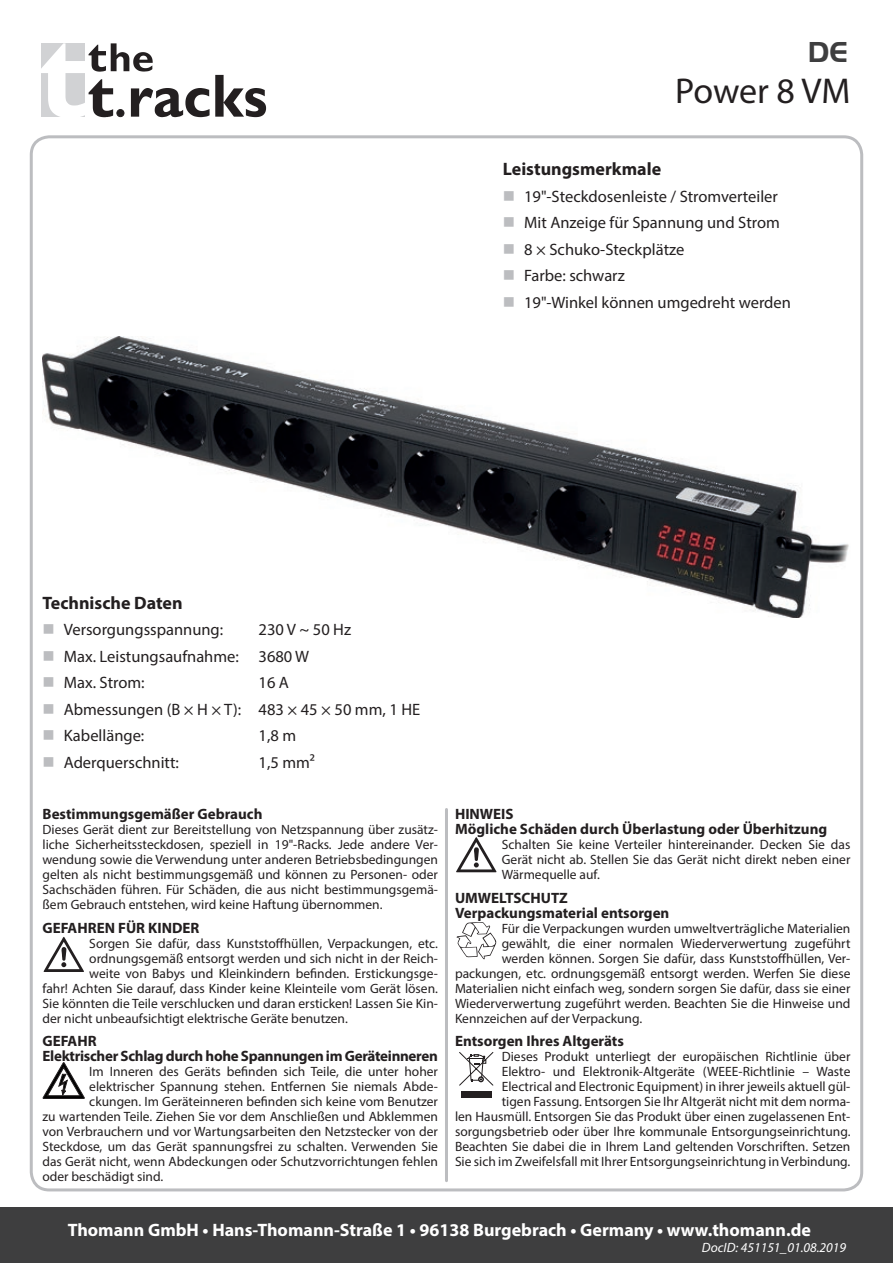
<style>
.page{position:relative;width:893px;height:1263px;background:#fff}
.page>*{position:absolute;margin:0;border:0;box-sizing:border-box;transform-origin:0 0}
.Titel_de{font:36px "Myriad Pro";letter-spacing:-.005em;color:#231f20}
.LK{font:700 30px "Handel Got D";color:#3e3e3f}
.t1{font:700 18px "Myriad Pro";color:#fff}
.Head_de{font:700 18px "Myriad Pro";color:#231f20}
.t2{font:16.5px "Myriad Pro";color:#231f20}
.Head_Sicherheit___Um{font:700 15px "Myriad Pro";color:#231f20}
.Head_Sicherheit___Um-2{font:700 15px "Myriad Pro";letter-spacing:-.02em;color:#231f20}
.Sicherheit___Umwelt{font:13.5px/15px "Myriad Pro";color:#231f20;text-align:justify}
.t3{font:italic 13.5px "Myriad Pro";color:#fff}
</style>
<div class="page">
<svg style="left:41px;top:43px;width:225px;height:75px"></svg>
<div style="left:0;top:1208px;width:893px;height:55px;background:#3e3e3f"></div>
<img style="left:43px;top:337px;width:806px;height:281px">
<hr style="left:445px;top:809px;width:3px;height:372px;background:#bcbdc0">
<svg style="left:43px;top:936px;width:41px;height:36px"></svg>
<svg style="left:43px;top:1062px;width:41px;height:36px"></svg>
<svg style="left:456px;top:922px;width:40px;height:37px"></svg>
<svg style="left:456px;top:837px;width:41px;height:36px"></svg>
<div style="left:461px;top:1091px;width:31px;height:7px;background:#231f20"></div>
<svg style="left:459px;top:1052px;width:35px;height:34px"></svg>
<p class="LK" style="left:808px;top:35px;width:41px">DE</p>
<p class="Titel_de" style="left:675px;top:68px;width:177px">Power 8 VM</p>
<p class="Head_de" style="left:503px;top:157px;width:160px">Leistungsmerkmale</p>
<p class="t2" style="left:524px;top:186px;width:255px">19"-Steckdosenleiste / Stromverteiler</p>
<p class="t2" style="left:524px;top:212px;width:257px">Mit Anzeige für Spannung und Strom</p>
<p class="t2" style="left:524px;top:239px;width:162px">8 × Schuko-Steckplätze</p>
<p class="t2" style="left:524px;top:265px;width:102px">Farbe: schwarz</p>
<p class="t2" style="left:524px;top:292px;width:268px">19"-Winkel können umgedreht werden</p>
<p class="Head_de" style="left:43px;top:591px;width:142px">Technische Daten</p>
<p class="t2" style="left:64px;top:620px;width:161px">Versorgungsspannung:</p>
<p class="t2" style="left:259px;top:620px;width:94px">230 V ~ 50 Hz</p>
<p class="t2" style="left:64px;top:646px;width:247px">Max. Leistungsaufnahme: 3680 W</p>
<p class="t2" style="left:64px;top:673px;width:82px">Max. Strom:</p>
<p class="t2" style="left:259px;top:673px;width:32px">16 A</p>
<p class="t2" style="left:64px;top:699px;width:358px">Abmessungen (B × H × T): 483 × 45 × 50 mm, 1 HE</p>
<p class="t2" style="left:64px;top:726px;width:82px">Kabellänge:</p>
<p class="t2" style="left:259px;top:726px;width:39px">1,8 m</p>
<p class="t2" style="left:64px;top:752px;width:117px">Aderquerschnitt:</p>
<p class="t2" style="left:259px;top:752px;width:58px">1,5 mm²</p>
<p class="Head_Sicherheit___Um" style="left:43px;top:804px;width:221px">Bestimmungsgemäßer Gebrauch</p>
<p class="Sicherheit___Umwelt" style="left:43px;top:822px;width:397px">Dieses Gerät dient zur Bereitstellung von Netzspannung über zusätz&shy;liche Sicherheitssteckdosen, speziell in 19"-Racks. Jede andere Ver&shy;wendung sowie die Verwendung unter anderen Betriebsbedingungen gelten als nicht bestimmungsgemäß und können zu Personen- oder Sachschäden führen. Für Schäden, die aus nicht bestimmungsgemä&shy;ßem Gebrauch entstehen, wird keine Haftung übernommen.</p>
<p class="Head_Sicherheit___Um" style="left:43px;top:918px;width:158px">GEFAHREN FÜR KINDER</p>
<p class="Sicherheit___Umwelt" style="left:89px;top:935px;width:350px">Sorgen Sie dafür, dass Kunststoffhüllen, Verpackungen, etc.</p>
<p class="Sicherheit___Umwelt" style="left:89px;top:950px;width:350px">ordnungsgemäß entsorgt werden und sich nicht in der Reich-</p>
<p class="Sicherheit___Umwelt" style="left:89px;top:965px;width:350px">weite von Babys und Kleinkindern befinden. Erstickungsge-</p>
<p class="Sicherheit___Umwelt" style="left:43px;top:980px;width:397px">fahr! Achten Sie darauf, dass Kinder keine Kleinteile vom Gerät lösen.</p>
<p class="Sicherheit___Umwelt" style="left:43px;top:995px;width:397px">Sie könnten die Teile verschlucken und daran ersticken! Lassen Sie Kin-</p>
<p class="Sicherheit___Umwelt" style="left:43px;top:1010px;width:307px">der nicht unbeaufsichtigt elektrische Geräte benutzen.</p>
<p class="Head_Sicherheit___Um" style="left:43px;top:1031px;width:56px">GEFAHR</p>
<p class="Head_Sicherheit___Um-2" style="left:43px;top:1046px;width:397px">Elektrischer Schlag durch hohe Spannungen im Geräteinneren</p>
<p class="Sicherheit___Umwelt" style="left:89px;top:1064px;width:350px">Im Inneren des Geräts befinden sich Teile, die unter hoher</p>
<p class="Sicherheit___Umwelt" style="left:89px;top:1079px;width:350px">elektrischer Spannung stehen. Entfernen Sie niemals Abde-</p>
<p class="Sicherheit___Umwelt" style="left:89px;top:1094px;width:350px">ckungen. Im Geräteinneren befinden sich keine vom Benutzer</p>
<p class="Sicherheit___Umwelt" style="left:43px;top:1109px;width:397px">zu wartenden Teile. Ziehen Sie vor dem Anschließen und Abklemmen</p>
<p class="Sicherheit___Umwelt" style="left:43px;top:1124px;width:397px">von Verbrauchern und vor Wartungsarbeiten den Netzstecker von der</p>
<p class="Sicherheit___Umwelt" style="left:43px;top:1139px;width:397px">Steckdose, um das Gerät spannungsfrei zu schalten. Verwenden Sie</p>
<p class="Sicherheit___Umwelt" style="left:43px;top:1154px;width:397px">das Gerät nicht, wenn Abdeckungen oder Schutzvorrichtungen fehlen</p>
<p class="Sicherheit___Umwelt" style="left:43px;top:1169px;width:122px">oder beschädigt sind.</p>
<p class="Head_Sicherheit___Um" style="left:455px;top:804px;width:60px">HINWEIS</p>
<p class="Head_Sicherheit___Um" style="left:455px;top:819px;width:374px">Mögliche Schäden durch Überlastung oder Überhitzung</p>
<p class="Sicherheit___Umwelt" style="left:502px;top:837px;width:350px">Schalten Sie keine Verteiler hintereinander. Decken Sie das Gerät nicht ab. Stellen Sie das Gerät nicht direkt neben einer Wärmequelle auf.</p>
<p class="Head_Sicherheit___Um" style="left:455px;top:888px;width:114px">UMWELTSCHUTZ</p>
<p class="Head_Sicherheit___Um" style="left:455px;top:903px;width:216px">Verpackungsmaterial entsorgen</p>
<p class="Sicherheit___Umwelt" style="left:502px;top:920px;width:350px">Für die Verpackungen wurden umweltverträgliche Materialien</p>
<p class="Sicherheit___Umwelt" style="left:502px;top:935px;width:350px">gewählt, die einer normalen Wiederverwertung zugeführt</p>
<p class="Sicherheit___Umwelt" style="left:502px;top:950px;width:350px">werden können. Sorgen Sie dafür, dass Kunststoffhüllen, Ver-</p>
<p class="Sicherheit___Umwelt" style="left:455px;top:965px;width:397px">packungen, etc. ordnungsgemäß entsorgt werden. Werfen Sie diese</p>
<p class="Sicherheit___Umwelt" style="left:455px;top:980px;width:397px">Materialien nicht einfach weg, sondern sorgen Sie dafür, dass sie einer</p>
<p class="Sicherheit___Umwelt" style="left:455px;top:995px;width:397px">Wiederverwertung zugeführt werden. Beachten Sie die Hinweise und</p>
<p class="Sicherheit___Umwelt" style="left:455px;top:1010px;width:189px">Kennzeichen auf der Verpackung.</p>
<p class="Head_Sicherheit___Um" style="left:455px;top:1031px;width:170px">Entsorgen Ihres Altgeräts</p>
<p class="Sicherheit___Umwelt" style="left:455px;top:1049px;width:397px;text-align:right">Dieses Produkt unterliegt der europäischen Richtlinie über Elektro- und Elektronik-Altgeräte (WEEE-Richtlinie – Waste Electrical and Electronic Equipment) in ihrer jeweils aktuell gül-<br>tigen Fassung. Entsorgen Sie Ihr Altgerät nicht mit dem norma-<br>len Hausmüll. Entsorgen Sie das Produkt über einen zugelassenen Ent&shy;sorgungsbetrieb oder über Ihre kommunale Entsorgungseinrichtung.<br>Beachten Sie dabei die in Ihrem Land geltenden Vorschriften. Setzen Sie sich im Zweifelsfall mit Ihrer Entsorgungseinrichtung in Verbindung.</p>
<h3 class="t1" style="left:68px;top:1218px;width:745px">Thomann GmbH • Hans-Thomann-Straße 1 • 96138 Burgebrach • Germany • www.thomann.de</h3>
<p class="t3" style="left:702px;top:1239px;width:146px">DocID: 451151_01.08.2019</p>
</div>
